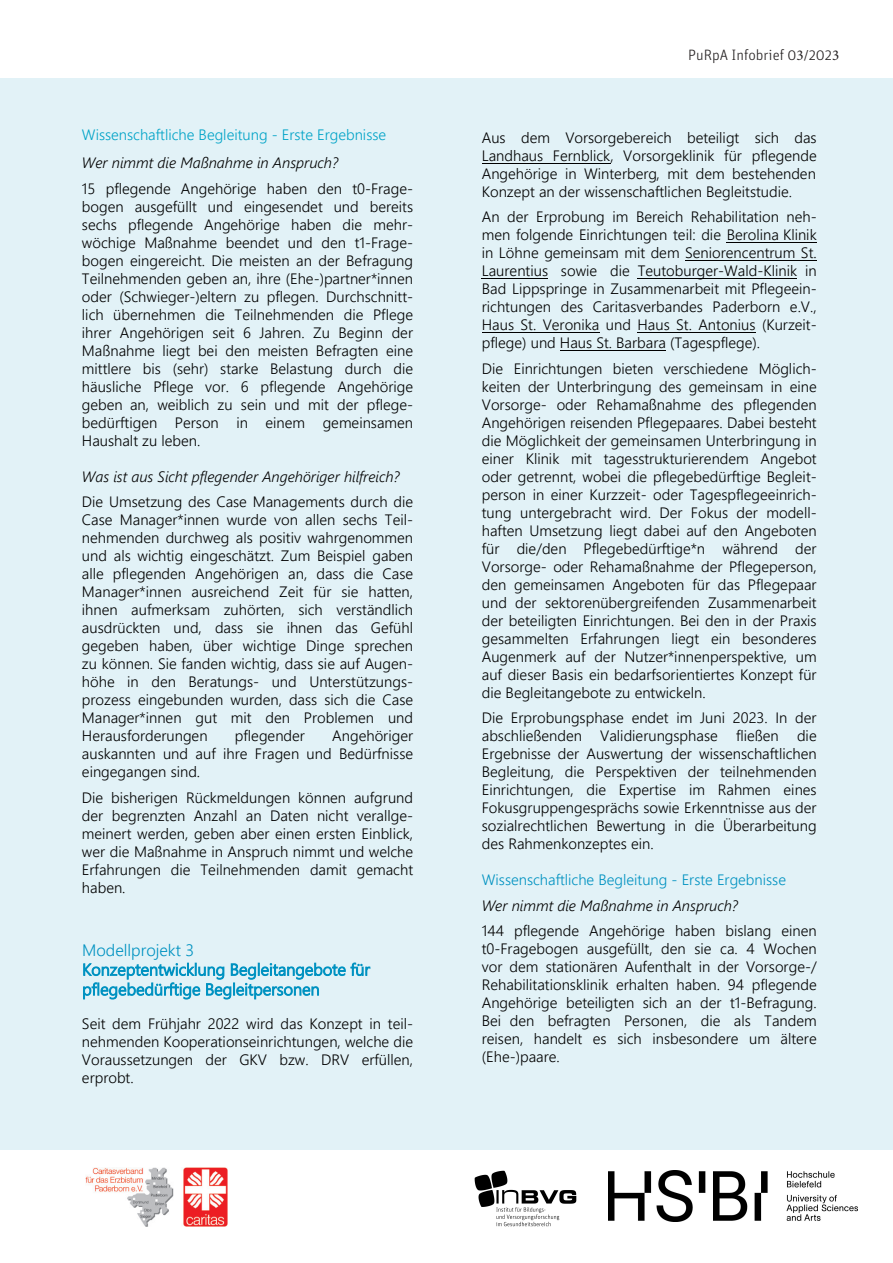
<style>
.page{position:relative;width:893px;height:1263px;background:#fff}
.page>*{position:absolute;margin:0;border:0;box-sizing:border-box;transform-origin:0 0}
.t1{font:300 16.5px/19.8px "Segoe UI";color:#0092c1}
.t2{font:300 15px/18px "Segoe UI";color:#000;text-align:justify}
.t3{font:italic 300 15px "Segoe UI";color:#000}
.t4{font:300 15px "Segoe UI";color:#00a3c7}
.t5{font:300 15px "Segoe UI";color:#0092c1}
.t6{font:300 15px "Unit Pro";color:#231f20}
.s1{font-family:"Minion Pro";font-weight:400}
</style>
<div class="page">
<div style="left:0;top:78px;width:893px;height:1072px;background:#e2f2f7"></div>
<img style="left:86px;top:1168px;width:142px;height:59px">
<hr style="left:560px;top:350px;width:106px;height:1px;background:#000">
<hr style="left:637px;top:332px;width:119px;height:1px;background:#000">
<hr style="left:482px;top:332px;width:117px;height:1px;background:#000">
<hr style="left:638px;top:278px;width:159px;height:1px;background:#000">
<hr style="left:482px;top:278px;width:66px;height:1px;background:#000">
<hr style="left:685px;top:260px;width:132px;height:1px;background:#000">
<hr style="left:727px;top:242px;width:90px;height:1px;background:#000">
<hr style="left:482px;top:163px;width:128px;height:1px;background:#000">
<img style="left:474px;top:1170px;width:103px;height:56px">
<img style="left:608px;top:1170px;width:249px;height:51px">
<p class="t4" style="left:82px;top:121px;width:306px">Wissenschaftliche Begleitung - Erste Ergebnisse</p>
<p class="t3" style="left:82px;top:148px;width:258px">Wer nimmt die Maßnahme in Anspruch?</p>
<p class="t2" style="left:82px;top:178px;width:333px">15 pflegende Angehörige haben den t0-Frage&shy;bogen ausgefüllt und eingesendet und bereits sechs pflegende Angehörige haben die mehr&shy;wöchige Maßnahme beendet und den t1-Frage&shy;bogen eingereicht. Die meisten an der Befragung Teilnehmenden geben an, ihre (Ehe-)partner*innen oder (Schwieger-)eltern zu pflegen. Durchschnitt&shy;lich übernehmen die Teilnehmenden die Pflege ihrer Angehörigen seit 6 Jahren. Zu Beginn der Maßnahme liegt bei den meisten Befragten eine mittlere bis (sehr) starke Belastung durch die häusliche Pflege vor. 6 pflegende Angehörige geben an, weiblich zu sein und mit der pflege&shy;bedürftigen Person in einem gemeinsamen Haushalt zu leben.</p>
<p class="t3" style="left:82px;top:462px;width:319px">Was ist aus Sicht pflegender Angehöriger hilfreich?</p>
<p class="t2" style="left:82px;top:491px;width:333px">Die Umsetzung des Case Managements durch die Case Manager*innen wurde von allen sechs Teil&shy;nehmenden durchweg als positiv wahrgenommen und als wichtig eingeschätzt. Zum Beispiel gaben alle pflegenden Angehörigen an, dass die Case Manager*innen ausreichend Zeit für sie hatten, ihnen aufmerksam zuhörten, sich verständlich ausdrückten und, dass sie ihnen das Gefühl gegeben haben, über wichtige Dinge sprechen zu können. Sie fanden wichtig, dass sie auf Augen&shy;höhe in den Beratungs- und Unterstützungs&shy;prozess eingebunden wurden, dass sich die Case Manager*innen gut mit den Problemen und Herausforderungen</p>
<p class="t2" style="left:235px;top:725px;width:72px">pflegender</p>
<p class="t2" style="left:82px;top:725px;width:333px;text-indent:250px">Angehöriger auskannten und auf ihre Fragen und Bedürfnisse eingegangen sind.</p>
<p class="t2" style="left:82px;top:787px;width:333px">Die bisherigen Rückmeldungen können aufgrund der begrenzten Anzahl an Daten nicht verallge&shy;meinert werden, geben aber einen ersten Einblick, wer die Maßnahme in Anspruch nimmt und welche Erfahrungen die Teilnehmenden damit gemacht haben.</p>
<p class="t1" style="left:82px;top:938px;width:289px">Modellprojekt 3<br>Konzeptentwicklung Begleitangebote für pflegebedürftige Begleitpersonen</p>
<p class="t2" style="left:82px;top:1013px;width:333px">Seit dem Frühjahr 2022 wird das Konzept in teil&shy;nehmenden Kooperationseinrichtungen, welche die Voraussetzungen der GKV bzw. DRV erfüllen, erprobt.</p>
<p class="t6" style="left:688px;top:46px;width:153px">PuRpA Infobrief 0<span class="s1">3/</span>202<span class="s1">3</span></p>
<p class="t2" style="left:482px;top:127px;width:336px">Aus dem Vorsorgebereich beteiligt sich das Landhaus Fernblick, Vorsorgeklinik für pflegende Angehörige in Winterberg, mit dem bestehenden Konzept an der wissenschaftlichen Begleitstudie.</p>
<p class="t2" style="left:482px;top:206px;width:336px">An der Erprobung im Bereich Rehabilitation neh&shy;men folgende Einrichtungen teil: die Berolina Klinik in Löhne gemeinsam mit dem Seniorencentrum St.<br>Laurentius sowie die Teutoburger-Wald-Klinik in Bad Lippspringe in Zusammenarbeit mit Pflegeein&shy;richtungen des Caritasverbandes Paderborn e.V., Haus St. Veronika und Haus St. Antonius (Kurzeit&shy;pflege) und Haus St. Barbara (Tagespflege).</p>
<p class="t2" style="left:482px;top:358px;width:336px">Die Einrichtungen bieten verschiedene Möglich&shy;keiten der Unterbringung des gemeinsam in eine Vorsorge- oder Rehamaßnahme des pflegenden Angehörigen reisenden Pflegepaares. Dabei besteht die Möglichkeit der gemeinsamen Unterbringung in einer Klinik mit tagesstrukturierendem Angebot oder getrennt, wobei die pflegebedürftige Begleit&shy;person in einer Kurzzeit- oder Tagespflegeeinrich&shy;tung untergebracht wird. Der Fokus der modell&shy;haften Umsetzung liegt dabei auf den Angeboten für die/den Pflegebedürftige*n während der Vorsorge- oder Rehamaßnahme der Pflegeperson, den gemeinsamen Angeboten für das Pflegepaar und der sektorenübergreifenden Zusammenarbeit der beteiligten Einrichtungen. Bei den in der Praxis gesammelten Erfahrungen liegt ein besonderes Augenmerk auf der Nutzer*innenperspektive, um auf dieser Basis ein bedarfsorientiertes Konzept für die Begleitangebote zu entwickeln.</p>
<p class="t2" style="left:482px;top:707px;width:336px">Die Erprobungsphase endet im Juni 2023. In der abschließenden Validierungsphase fließen die Ergebnisse der Auswertung der wissenschaftlichen Begleitung, die Perspektiven der teilnehmenden Einrichtungen, die Expertise im Rahmen eines Fokusgruppengesprächs sowie Erkenntnisse aus der sozialrechtlichen Bewertung in die Überarbeitung des Rahmenkonzeptes ein.</p>
<p class="t5" style="left:482px;top:866px;width:306px">Wissenschaftliche Begleitung - Erste Ergebnisse</p>
<p class="t3" style="left:482px;top:891px;width:258px">Wer nimmt die Maßnahme in Anspruch?</p>
<p class="t2" style="left:482px;top:920px;width:336px">144 pflegende Angehörige haben bislang einen t0-Fragebogen ausgefüllt, den sie ca. 4 Wochen vor dem stationären Aufenthalt in der Vorsorge-/ Rehabilitationsklinik erhalten haben. 94 pflegende Angehörige beteiligten sich an der t1-Befragung.<br>Bei den befragten Personen, die als Tandem reisen, handelt es sich insbesondere um ältere (Ehe-)paare.</p>
</div>
